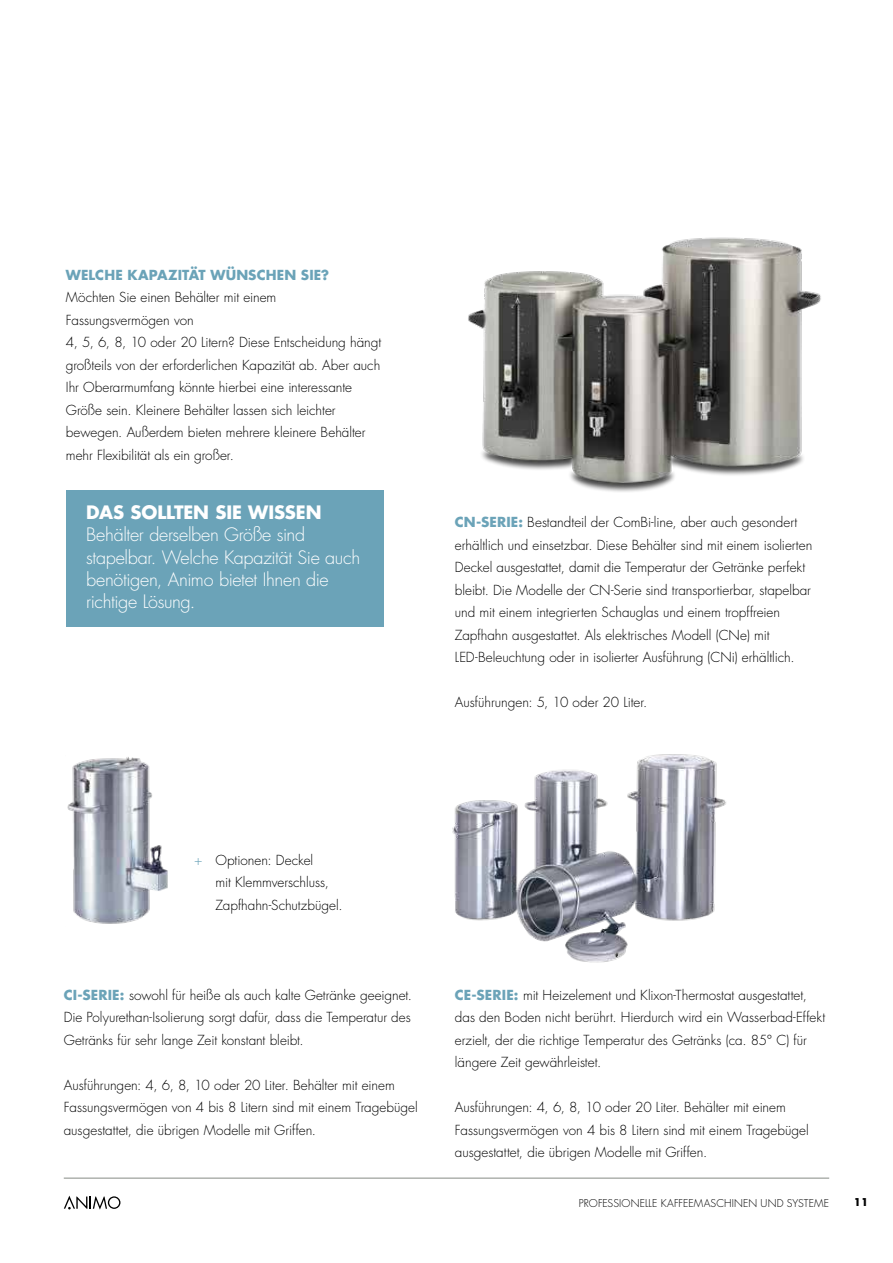
<style>
.page{position:relative;width:893px;height:1263px;background:#fff}
.page>*{position:absolute;margin:0;border:0;box-sizing:border-box;transform-origin:0 0}
.t1{font:300 18px/22.2px "Futura Std";letter-spacing:-.02em;color:#fff}
.t2{font:700 18px "Futura Std";letter-spacing:-.005em;color:#fff}
.t3{font:300 13.5px/22.5px "Futura Std";color:#000}
.t4{font:700 13.5px "Futura Std";letter-spacing:.01em;color:#6ba3b8}
.t5{font:300 10.5px "Futura Std";letter-spacing:.01em;color:#000}
.t6{font:700 10.5px "Futura Std";color:#000}
.s1{font-weight:700;color:#6ba3b8}
.s2{color:#6ba3b8}
</style>
<div class="page">
<hr style="left:64px;top:1178px;width:765px;height:1px;background:#878b85">
<svg style="left:64px;top:1195px;width:56px;height:14px"></svg>
<img style="left:67px;top:757px;width:101px;height:167px">
<div style="left:66px;top:490px;width:317px;height:136px;background:#6ba3b8"></div>
<img style="left:452px;top:754px;width:274px;height:209px">
<img style="left:468px;top:237px;width:353px;height:255px">
<p class="t4" style="left:66px;top:266px;width:265px">WELCHE KAPAZITÄT WÜNSCHEN SIE?</p>
<p class="t3" style="left:66px;top:286px;width:317px">Möchten Sie einen Behälter mit einem Fassungsvermögen von<br>4, 5, 6, 8, 10 oder 20 Litern? Diese Entscheidung hängt großteils von der erforderlichen Kapazität ab. Aber auch Ihr Oberarmumfang könnte hierbei eine interessante Größe sein. Kleinere Behälter lassen sich leichter bewegen. Außerdem bieten mehrere kleinere Behälter mehr Flexibilität als ein großer.</p>
<h1 class="t2" style="left:86px;top:501px;width:237px">DAS SOLLTEN SIE WISSEN</h1>
<h1 class="t1" style="left:86px;top:524px;width:276px">Behälter derselben Größe sind stapelbar. Welche Kapazität Sie auch benötigen, Animo bietet Ihnen die richtige Lösung.</h1>
<p class="t3" style="left:455px;top:511px;width:359px"><span class="s1">CN-SERIE:</span> Bestandteil der ComBi-line, aber auch gesondert erhältlich und einsetzbar. Diese Behälter sind mit einem isolierten Deckel ausgestattet, damit die Temperatur der Getränke perfekt bleibt. Die Modelle der CN-Serie sind transportierbar, stapelbar und mit einem integrierten Schauglas und einem tropffreien Zapfhahn ausgestattet. Als elektrisches Modell (CNe) mit LED-Beleuchtung oder in isolierter Ausführung (CNi) erhältlich.</p>
<p class="t3" style="left:455px;top:691px;width:194px">Ausführungen: 5, 10 oder 20 Liter.</p>
<p class="t3" style="left:215px;top:849px;width:129px;text-indent:-21px"><span class="s2">+</span> Optionen: Deckel<br>mit Klemmverschluss,<br>Zapfhahn-Schutzbügel.</p>
<p class="t3" style="left:64px;top:984px;width:350px;text-align:justify"><span class="s1">CI-SERIE:</span> sowohl für heiße als auch kalte Getränke geeignet.<br>Die Polyurethan-Isolierung sorgt dafür, dass die Temperatur des Getränks für sehr lange Zeit konstant bleibt.</p>
<p class="t3" style="left:64px;top:1074px;width:355px">Ausführungen: 4, 6, 8, 10 oder 20 Liter. Behälter mit einem<br>Fassungsvermögen von 4 bis 8 Litern sind mit einem Tragebügel ausgestattet, die übrigen Modelle mit Griffen.</p>
<p class="t3" style="left:455px;top:984px;width:372px"><span class="s1">CE-SERIE:</span> mit Heizelement und Klixon-Thermostat ausgestattet, das den Boden nicht berührt. Hierdurch wird ein Wasserbad-Effekt erzielt, der die richtige Temperatur des Getränks (ca. 85° C) für längere Zeit gewährleistet.</p>
<p class="t3" style="left:455px;top:1096px;width:355px">Ausführungen: 4, 6, 8, 10 oder 20 Liter. Behälter mit einem<br>Fassungsvermögen von 4 bis 8 Litern sind mit einem Tragebügel ausgestattet, die übrigen Modelle mit Griffen.</p>
<p class="t5" style="left:579px;top:1197px;width:252px">PROFESSIONELLE KAFFEEMASCHINEN UND SYSTEME</p>
<p class="t6" style="left:854px;top:1196px;width:16px">11</p>
</div>
